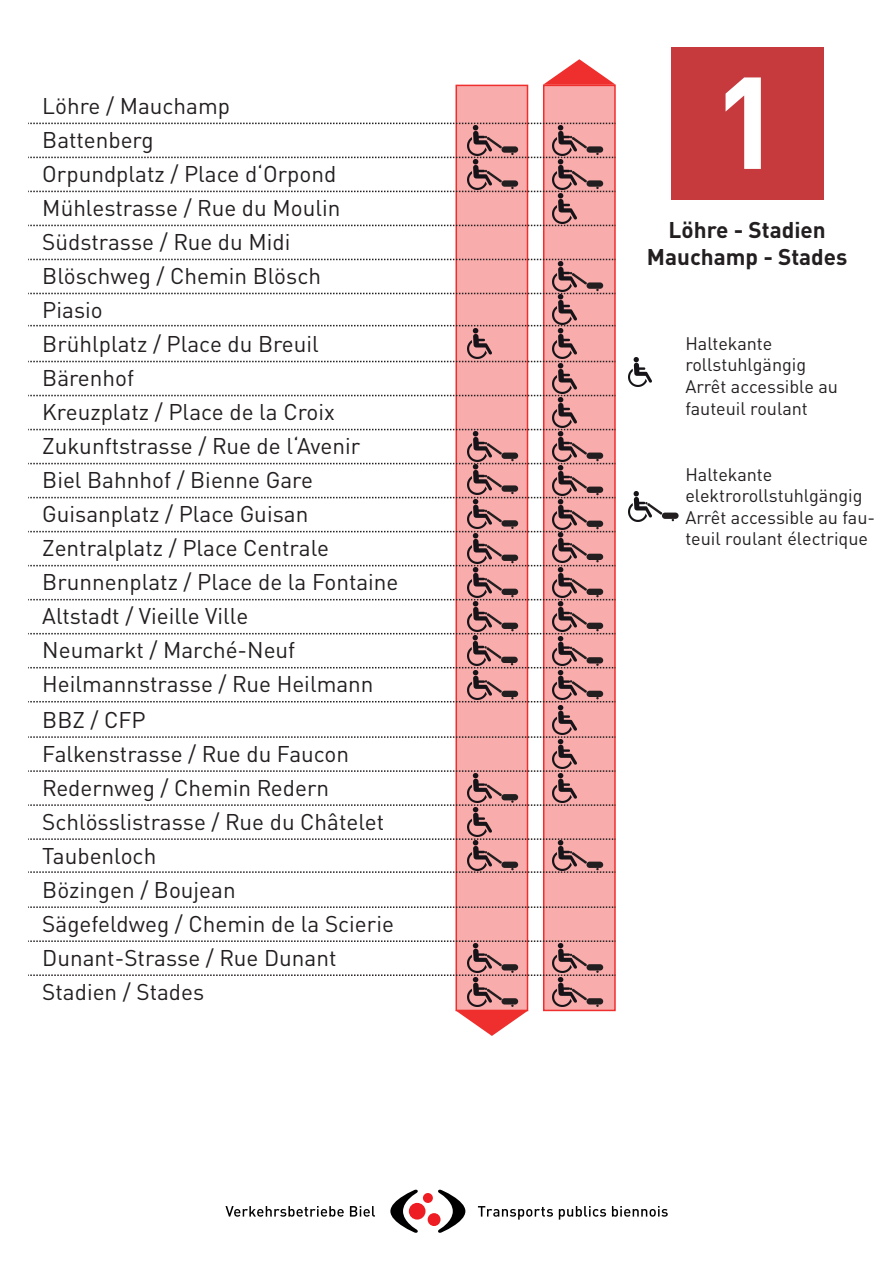
<style>
.page{position:relative;width:893px;height:1263px;background:#fff}
.page>*{position:absolute;margin:0;border:0;box-sizing:border-box;transform-origin:0 0}
.t1{font:700 128.4px "DINOT";color:#fff}
.t2{font:22.5px/34px "DINOT";color:#231f20}
.t3{font:700 22.5px/27px "DINOT";color:#231f20;text-align:center}
.t4{font:18px/21.6px "DINOT";color:#231f20}
</style>
<div class="page">
<div style="left:456px;top:85px;width:71px;height:925px;background:#f8acab"></div>
<div style="left:455px;top:85px;width:73px;height:926px;border:2px solid #ee2f2d"></div>
<div style="left:544px;top:85px;width:71px;height:925px;background:#f8acab"></div>
<div style="left:543px;top:85px;width:73px;height:926px;border:2px solid #ee2f2d"></div>
<img style="left:628px;top:357px;width:24px;height:30px">
<img style="left:553px;top:398px;width:23px;height:29px">
<img style="left:557px;top:773px;width:7px;height:10px">
<img style="left:553px;top:739px;width:23px;height:30px">
<img style="left:553px;top:705px;width:23px;height:30px">
<img style="left:468px;top:807px;width:23px;height:30px">
<img style="left:553px;top:194px;width:23px;height:29px">
<img style="left:553px;top:364px;width:23px;height:29px">
<img style="left:468px;top:329px;width:23px;height:29px">
<img style="left:553px;top:329px;width:23px;height:29px">
<img style="left:553px;top:295px;width:23px;height:29px">
<img style="left:472px;top:126px;width:15px;height:10px">
<img style="left:472px;top:160px;width:15px;height:10px">
<img style="left:557px;top:160px;width:15px;height:10px">
<img style="left:472px;top:465px;width:13px;height:10px">
<img style="left:557px;top:432px;width:13px;height:10px">
<img style="left:472px;top:432px;width:13px;height:10px">
<img style="left:557px;top:262px;width:13px;height:10px">
<img style="left:557px;top:466px;width:7px;height:9px">
<img style="left:472px;top:499px;width:15px;height:11px">
<img style="left:557px;top:500px;width:13px;height:10px">
<img style="left:472px;top:534px;width:7px;height:9px">
<img style="left:557px;top:533px;width:13px;height:10px">
<img style="left:628px;top:492px;width:24px;height:29px">
<svg style="left:645px;top:502px;width:17px;height:13px"></svg>
<div style="left:662px;top:513px;width:17px;height:6px;background:#231f20;border-radius:3px"></div>
<img style="left:472px;top:568px;width:13px;height:10px">
<img style="left:557px;top:568px;width:13px;height:10px">
<img style="left:472px;top:602px;width:13px;height:10px">
<img style="left:557px;top:602px;width:13px;height:10px">
<img style="left:557px;top:636px;width:7px;height:10px">
<img style="left:472px;top:636px;width:12px;height:10px">
<img style="left:472px;top:670px;width:7px;height:10px">
<img style="left:472px;top:841px;width:13px;height:10px">
<img style="left:472px;top:943px;width:15px;height:11px">
<img style="left:557px;top:943px;width:15px;height:11px">
<img style="left:553px;top:977px;width:23px;height:30px">
<svg style="left:570px;top:988px;width:17px;height:12px"></svg>
<div style="left:586px;top:998px;width:17px;height:6px;background:#231f20;border-radius:3px"></div>
<img style="left:472px;top:977px;width:15px;height:11px">
<img style="left:557px;top:841px;width:13px;height:10px">
<img style="left:472px;top:773px;width:7px;height:10px">
<svg style="left:28px;top:123px;width:588px;height:1px"></svg>
<svg style="left:28px;top:170px;width:588px;height:22px"></svg>
<svg style="left:28px;top:225px;width:588px;height:1px"></svg>
<svg style="left:28px;top:259px;width:588px;height:1px"></svg>
<svg style="left:28px;top:272px;width:588px;height:22px"></svg>
<svg style="left:28px;top:325px;width:588px;height:1px"></svg>
<svg style="left:28px;top:361px;width:588px;height:1px"></svg>
<svg style="left:28px;top:395px;width:588px;height:1px"></svg>
<svg style="left:28px;top:429px;width:588px;height:1px"></svg>
<svg style="left:28px;top:442px;width:588px;height:22px"></svg>
<svg style="left:28px;top:475px;width:588px;height:23px"></svg>
<svg style="left:28px;top:510px;width:588px;height:22px"></svg>
<svg style="left:28px;top:543px;width:588px;height:23px"></svg>
<svg style="left:28px;top:578px;width:588px;height:22px"></svg>
<svg style="left:28px;top:612px;width:588px;height:22px"></svg>
<svg style="left:28px;top:646px;width:588px;height:22px"></svg>
<svg style="left:28px;top:736px;width:588px;height:2px"></svg>
<svg style="left:28px;top:770px;width:588px;height:2px"></svg>
<svg style="left:28px;top:783px;width:588px;height:23px"></svg>
<svg style="left:28px;top:838px;width:588px;height:2px"></svg>
<svg style="left:28px;top:851px;width:588px;height:22px"></svg>
<svg style="left:28px;top:906px;width:588px;height:2px"></svg>
<svg style="left:28px;top:940px;width:588px;height:2px"></svg>
<svg style="left:28px;top:954px;width:588px;height:22px"></svg>
<svg style="left:455px;top:988px;width:73px;height:48px"></svg>
<svg style="left:543px;top:59px;width:73px;height:26px"></svg>
<div style="left:671px;top:47px;width:153px;height:153px;background:#c63a3e"></div>
<svg style="left:225px;top:1206px;width:119px;height:11px"></svg>
<svg style="left:350px;top:1206px;width:25px;height:11px"></svg>
<svg style="left:478px;top:1206px;width:75px;height:13px"></svg>
<svg style="left:559px;top:1206px;width:47px;height:13px"></svg>
<svg style="left:612px;top:1206px;width:56px;height:11px"></svg>
<svg style="left:390px;top:1189px;width:28px;height:44px"></svg>
<svg style="left:437px;top:1189px;width:28px;height:44px"></svg>
<div style="left:409px;top:1203px;width:17px;height:16px;background:#ee1d23;border-radius:50%"></div>
<div style="left:423px;top:1193px;width:10px;height:10px;background:#ee1d23;border-radius:50%"></div>
<div style="left:428px;top:1213px;width:13px;height:13px;background:#ee1d23;border-radius:50%"></div>
<img style="left:557px;top:126px;width:15px;height:10px">
<svg style="left:28px;top:136px;width:588px;height:22px"></svg>
<div style="left:586px;top:146px;width:17px;height:7px;background:#231f20;border-radius:3px"></div>
<img style="left:557px;top:670px;width:7px;height:10px">
<svg style="left:28px;top:680px;width:588px;height:22px"></svg>
<div style="left:586px;top:691px;width:17px;height:6px;background:#231f20;border-radius:3px"></div>
<p class="t2" style="left:42px;top:87px;width:300px">Löhre / Mauchamp<br>Battenberg<br>Orpundplatz / Place d‘Orpond<br>Mühlestrasse / Rue du Moulin<br>Südstrasse / Rue du Midi<br>Blöschweg / Chemin Blösch</p>
<p class="t2" style="left:42px;top:291px;width:358px">Piasio<br>Brühlplatz / Place du Breuil<br>Bärenhof<br>Kreuzplatz / Place de la Croix<br>Zukunftstrasse / Rue de l‘Avenir<br>Biel Bahnhof / Bienne Gare<br>Guisanplatz / Place Guisan<br>Zentralplatz / Place Centrale<br>Brunnenplatz / Place de la Fontaine<br>Altstadt / Vieille Ville<br>Neumarkt / Marché-Neuf<br>Heilmannstrasse / Rue Heilmann<br>BBZ / CFP<br>Falkenstrasse / Rue du Faucon<br>Redernweg / Chemin Redern<br>Schlösslistrasse / Rue du Châtelet<br>Taubenloch<br>Bözingen / Boujean<br>Sägefeldweg / Chemin de la Scierie<br>Dunant-Strasse / Rue Dunant<br>Stadien / Stades</p>
<h1 class="t1" style="left:712px;top:22px;width:71px">1</h1>
<p class="t3" style="left:647px;top:214px;width:202px">Löhre - Stadien<br>Mauchamp - Stades</p>
<p class="t4" style="left:685px;top:331px;width:154px">Haltekante rollstuhlgängig<br>Arrêt accessible au fauteuil roulant</p>
<p class="t4" style="left:685px;top:462px;width:191px">Haltekante elektrorollstuhlgängig<br>Arrêt accessible au fau&shy;teuil roulant électrique</p>
</div>
